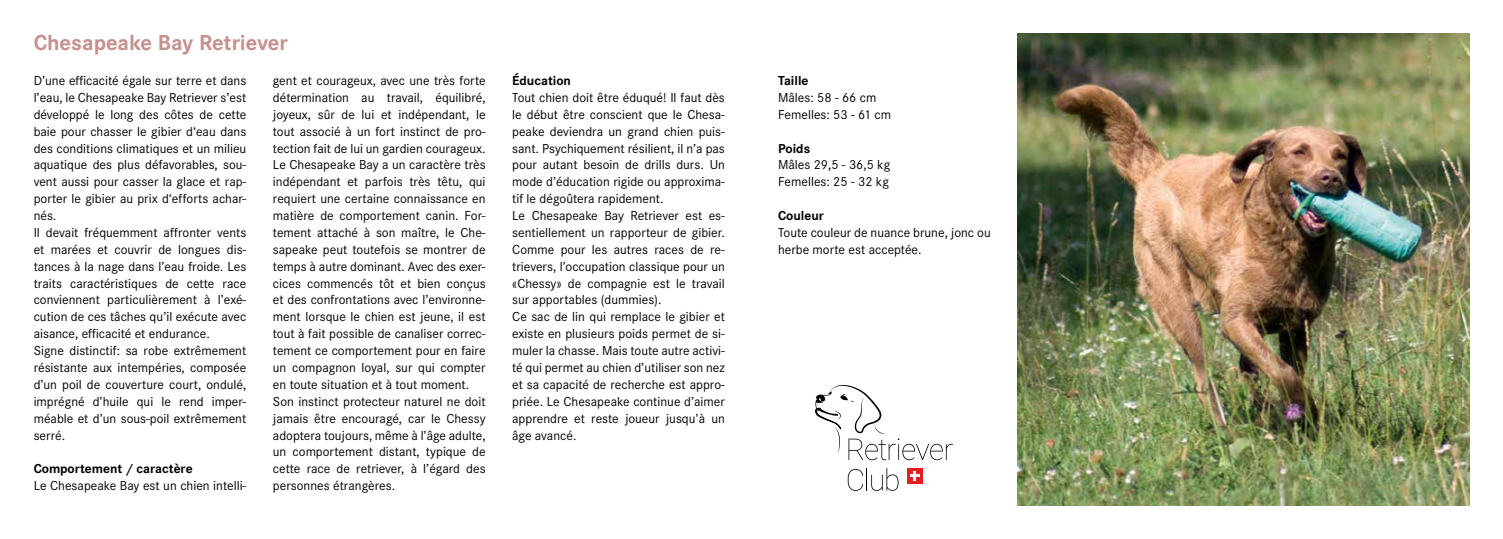
<style>
.page{position:relative;width:1503px;height:539px;background:#fff}
.page>*{position:absolute;margin:0;border:0;box-sizing:border-box;transform-origin:0 0}
.t1{font:700 22.5px "Corporate S";color:#c4918e}
.t2{font:13.5px/16.9px "Corporate S";color:#000}
.t3{font:700 13.5px "Corporate S";color:#000}
</style>
<div class="page">
<img style="left:1017px;top:34px;width:452px;height:471px">
<div style="left:907px;top:468px;width:15px;height:15px;background:#e51f1c"></div>
<svg style="left:910px;top:471px;width:9px;height:9px"></svg>
<svg style="left:847px;top:468px;width:51px;height:22px"></svg>
<svg style="left:815px;top:385px;width:138px;height:75px"></svg>
<h1 class="t1" style="left:34px;top:30px;width:256px">Chesapeake Bay Retriever</h1>
<p class="t2" style="left:273px;top:72px;width:214px">gent et courageux, avec une très forte détermination au travail, équilibré, joyeux, sûr de lui et indépendant, le tout associé à un fort instinct de pro&shy;tection fait de lui un gardien courageux.<br>Le Chesapeake Bay a un caractère très indépendant et parfois très têtu, qui requiert une certaine connaissance en matière de comportement canin. For&shy;tement attaché à son maître, le Che&shy;sapeake peut toutefois se montrer de temps à autre dominant. Avec des exer&shy;cices commencés tôt et bien conçus et des confrontations avec l’environne&shy;ment lorsque le chien est jeune, il est tout à fait possible de canaliser correc&shy;tement ce comportement pour en faire un compagnon loyal, sur qui compter en toute situation et à tout moment.<br>Son instinct protecteur naturel ne doit jamais être encouragé, car le Chessy adoptera toujours, même à l’âge adulte, un comportement distant, typique de cette race de retriever, à l’égard des personnes étrangères.</p>
<p class="t2" style="left:34px;top:72px;width:214px">D’une efficacité égale sur terre et dans l’eau, le Chesapeake Bay Retriever s’est développé le long des côtes de cette baie pour chasser le gibier d‘eau dans des conditions climatiques et un milieu aquatique des plus défavorables, sou&shy;vent aussi pour casser la glace et rap&shy;porter le gibier au prix d‘efforts achar&shy;nés.<br>Il devait fréquemment affronter vents et marées et couvrir de longues dis&shy;tances à la nage dans l’eau froide. Les traits caractéristiques de cette race conviennent particulièrement à l’exé&shy;cution de ces tâches qu’il exécute avec aisance, efficacité et endurance.<br>Signe distinctif: sa robe extrêmement résistante aux intempéries, composée d’un poil de couverture court, ondulé, imprégné d’huile qui le rend imper&shy;méable et d’un sous-poil extrêmement serré.</p>
<p class="t3" style="left:34px;top:461px;width:160px">Comportement / caractère</p>
<p class="t2" style="left:34px;top:477px;width:214px">Le Chesapeake Bay est un chien intelli-</p>
<p class="t3" style="left:512px;top:73px;width:60px">Éducation</p>
<p class="t2" style="left:512px;top:89px;width:214px">Tout chien doit être éduqué! Il faut dès le début être conscient que le Chesa&shy;peake deviendra un grand chien puis&shy;sant. Psychiquement résilient, il n’a pas pour autant besoin de drills durs. Un mode d’éducation rigide ou approxima&shy;tif le dégoûtera rapidement.<br>Le Chesapeake Bay Retriever est es&shy;sentiellement un rapporteur de gibier.<br>Comme pour les autres races de re&shy;trievers, l’occupation classique pour un «Chessy» de compagnie est le travail sur apportables (dummies).<br>Ce sac de lin qui remplace le gibier et existe en plusieurs poids permet de si&shy;muler la chasse. Mais toute autre activi&shy;té qui permet au chien d’utiliser son nez et sa capacité de recherche est appro&shy;priée. Le Chesapeake continue d’aimer apprendre et reste joueur jusqu’à un âge avancé.</p>
<p class="t3" style="left:778px;top:73px;width:32px">Taille</p>
<p class="t2" style="left:778px;top:89px;width:114px">Mâles: 58 - 66 cm<br>Femelles: 53 - 61 cm</p>
<p class="t3" style="left:778px;top:140px;width:34px">Poids</p>
<p class="t2" style="left:778px;top:156px;width:114px">Mâles 29,5 - 36,5 kg<br>Femelles: 25 - 32 kg</p>
<p class="t3" style="left:778px;top:208px;width:47px">Couleur</p>
<p class="t2" style="left:778px;top:224px;width:214px">Toute couleur de nuance brune, jonc ou herbe morte est acceptée.</p>
</div>
